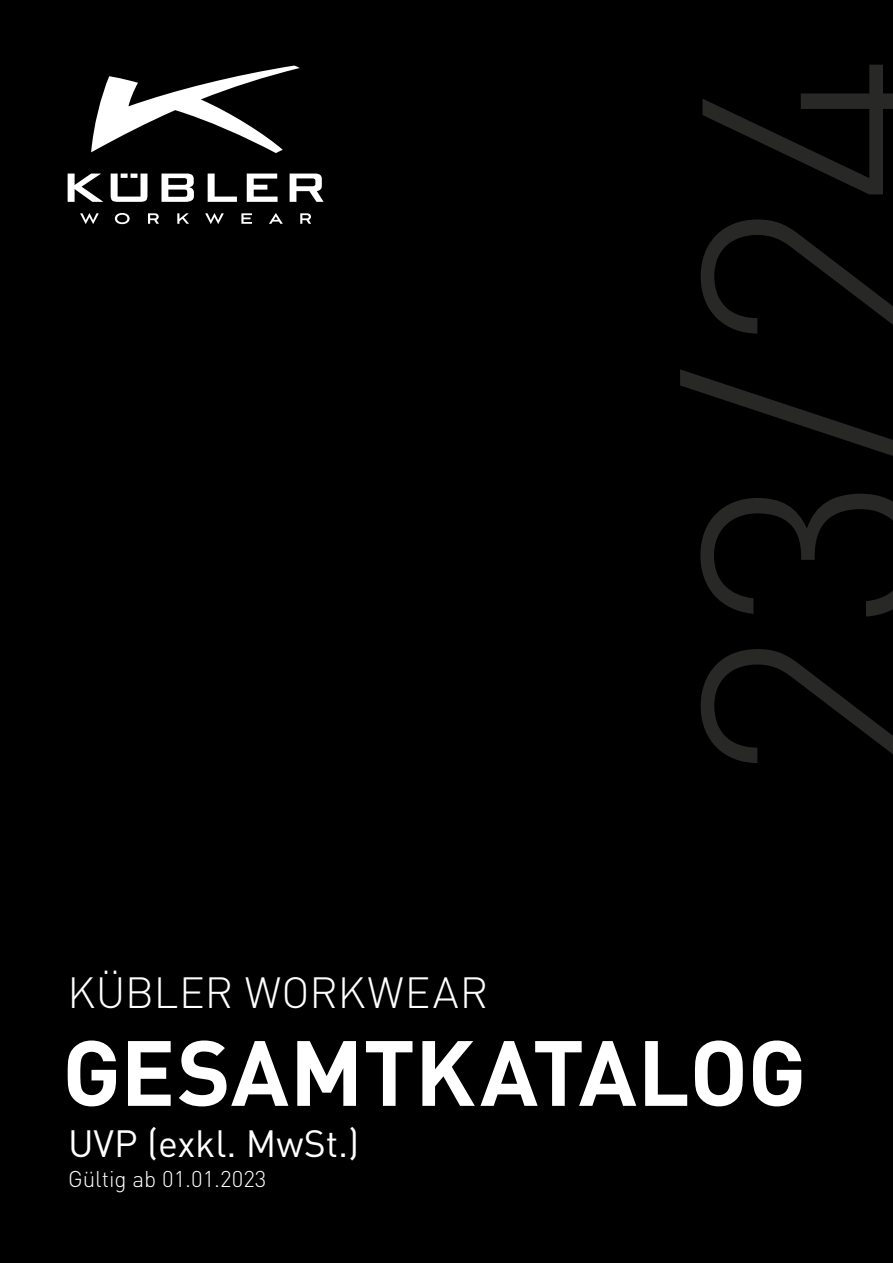
<style>
.page{position:relative;width:893px;height:1263px;background:#000}
.page>*{position:absolute;margin:0;border:0;box-sizing:border-box;transform-origin:0 0}
.t1{font:300 303.3px "DIN Pro";color:#282827}
.t2{font:700 91.05px "DIN Pro";letter-spacing:-.005em;color:#fff}
.t3{font:300 43.05px "DIN Pro";letter-spacing:.01em;color:#fff}
.t4{font:37.5px "DIN Pro";color:#fff}
.t5{font:300 22.5px "DIN Pro";color:#fff}
</style>
<div class="page">
<svg style="left:91px;top:66px;width:209px;height:87px"></svg>
<svg style="left:68px;top:174px;width:256px;height:28px"></svg>
<svg style="left:80px;top:213px;width:231px;height:11px"></svg>
<h1 class="t1" style="left:575px;top:785px;width:735px;rotate:-90deg">23/24</h1>
<h3 class="t3" style="left:68px;top:959px;width:422px">KÜBLER WORKWEAR</h3>
<h2 class="t2" style="left:62px;top:997px;width:746px">GESAMTKATALOG</h2>
<h3 class="t4" style="left:68px;top:1114px;width:293px">UVP (exkl. MwSt.)</h3>
<p class="t5" style="left:68px;top:1162px;width:200px">Gültig ab 01.01.2023</p>
</div>
